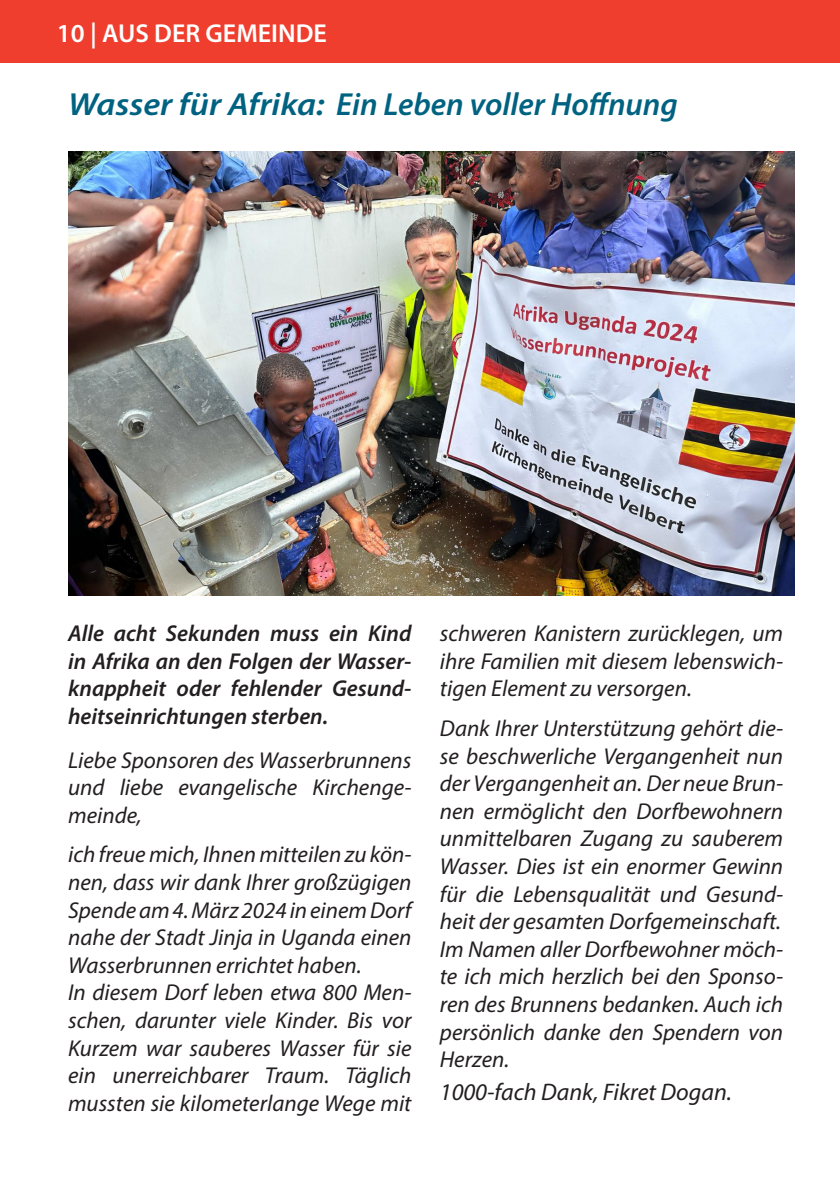
<style>
.page{position:relative;width:840px;height:1191px;background:#fff}
.page>*{position:absolute;margin:0;border:0;box-sizing:border-box;transform-origin:0 0}
.t1{font:italic 600 32px "Myriad Pro";color:#006281;scale:1.1 1}
.t2{font:600 26px "Myriad Pro";color:#fff}
.t3{font:italic 24px "Myriad Pro";color:#231f20}
.t4{font:italic 23px/27.6px "Myriad Pro";color:#231f20;text-align:justify}
.t5{font:italic 600 23px/27.6px "Myriad Pro";color:#231f20;text-align:justify}
</style>
<div class="page">
<div style="left:0;top:0;width:839px;height:62px;background:#ef3e2e"></div>
<img style="left:68px;top:152px;width:726px;height:443px">
<p class="t2" style="left:57px;top:17px;width:271px">10 | AUS DER GEMEINDE</p>
<p class="t1" style="left:68px;top:84px;width:555px">Wasser für Afrika: Ein Leben voller Hoffnung</p>
<p class="t5" style="left:68px;top:619px;width:344px">Alle acht Sekunden muss ein Kind in Afrika an den Folgen der Wasser&shy;knappheit oder fehlender Gesund&shy;heitseinrichtungen sterben.</p>
<p class="t4" style="left:68px;top:745px;width:344px">Liebe Sponsoren des Wasserbrunnens und liebe evangelische Kirchenge&shy;meinde,</p>
<p class="t4" style="left:68px;top:840px;width:345px">ich freue mich, Ihnen mitteilen zu kön&shy;nen, dass wir dank Ihrer großzügigen Spende am 4. März 2024 in einem Dorf nahe der Stadt Jinja in Uganda einen Wasserbrunnen errichtet haben.</p>
<p class="t4" style="left:68px;top:978px;width:345px">In diesem Dorf leben etwa 800 Men&shy;schen, darunter viele Kinder. Bis vor Kurzem war sauberes Wasser für sie ein unerreichbarer Traum. Täglich mussten sie kilometerlange Wege mit</p>
<p class="t4" style="left:439px;top:619px;width:344px">schweren Kanistern zurücklegen, um ihre Familien mit diesem lebenswich&shy;tigen Element zu versorgen.</p>
<p class="t4" style="left:439px;top:714px;width:345px">Dank Ihrer Unterstützung gehört die&shy;se beschwerliche Vergangenheit nun der Vergangenheit an. Der neue Brun&shy;nen ermöglicht den Dorfbewohnern unmittelbaren Zugang zu sauberem Wasser. Dies ist ein enormer Gewinn für die Lebensqualität und Gesund&shy;heit der gesamten Dorfgemeinschaft.</p>
<p class="t4" style="left:439px;top:935px;width:344px">Im Namen aller Dorfbewohner möch&shy;te ich mich herzlich bei den Sponso&shy;ren des Brunnens bedanken. Auch ich persönlich danke den Spendern von Herzen.</p>
<p class="t3" style="left:439px;top:1077px;width:293px">1000-fach Dank, Fikret Dogan.</p>
</div>
